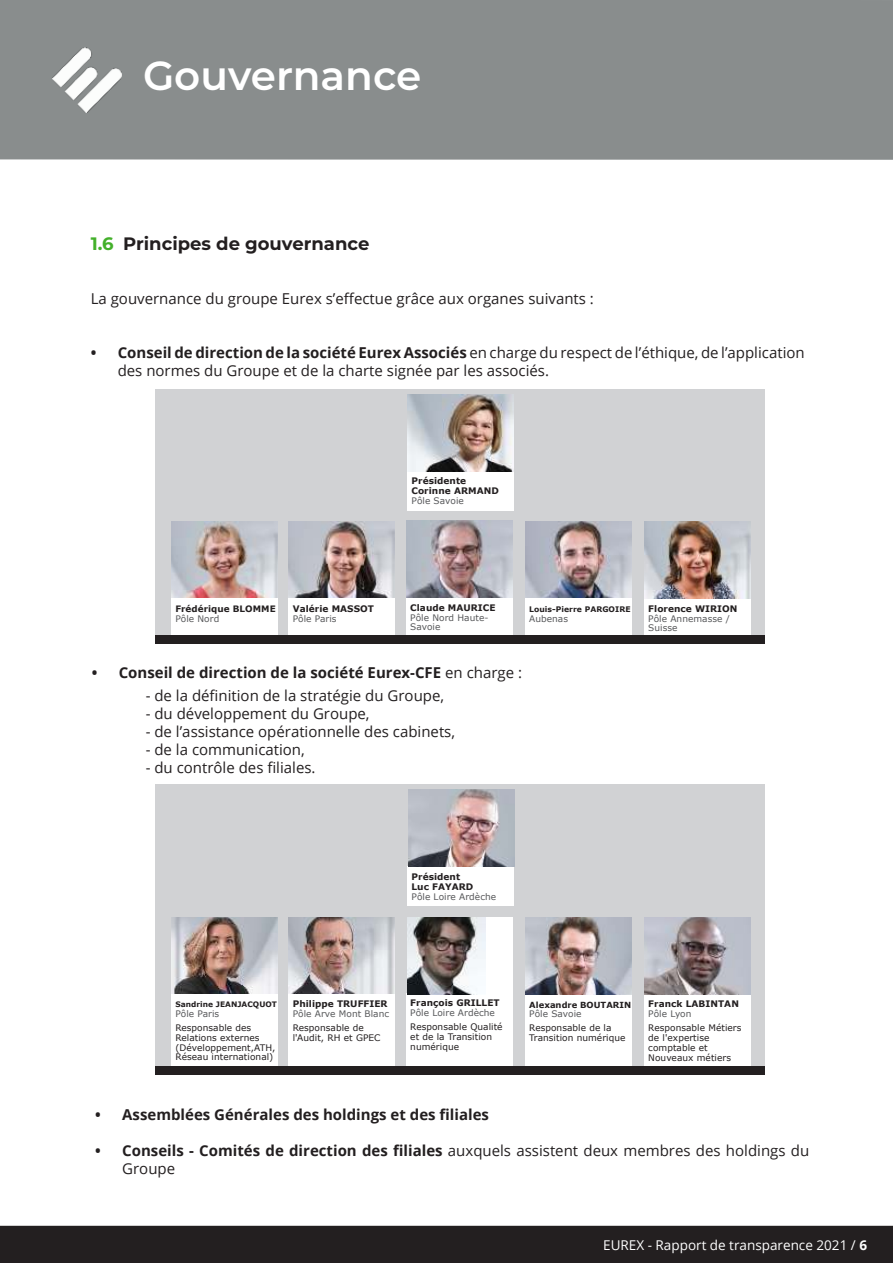
<style>
.page{position:relative;width:893px;height:1263px;background:#fff}
.page>*{position:absolute;margin:0;border:0;box-sizing:border-box;transform-origin:0 0}
.t1{font:600 40.5px "Montserrat";color:#fff}
.t2{font:700 18px "Montserrat";color:#231f20}
.t3{font:15px/18px "Open Sans";color:#231f20}
.t4{font:700 15px "Open Sans";color:#231f20}
.t5{font:13.5px "Open Sans";color:#fff}
.t6{font:9px/9.8px "Verdana";letter-spacing:.005em;color:#231f20}
.t7{font:9px/9.8px "Verdana";letter-spacing:.005em;color:#57585a}
.t8{font:700 9px/9.8px "Verdana";letter-spacing:.005em;color:#231f20}
.t9{font:700 8.85px "Verdana";letter-spacing:.005em;color:#231f20}
.t10{font:700 8.4px "Verdana";letter-spacing:.005em;color:#231f20}
.t11{font:700 7.65px "Verdana";letter-spacing:.005em;color:#231f20}
.t12{font:700 7.5px "Verdana";letter-spacing:.005em;color:#231f20}
.s1{color:#43b02a}
.s2{font-weight:700}
.s3{font-weight:400}
</style>
<div class="page">
<div style="left:0;top:1226px;width:893px;height:37px;background:#231f20"></div>
<div style="left:0;top:0;width:893px;height:160px;background:#898d8d"></div>
<img style="left:52px;top:47px;width:70px;height:65px">
<div style="left:155px;top:389px;width:610px;height:254px;background:#d1d2d4"></div>
<div style="left:407px;top:471px;width:107px;height:39px;background:#fff"></div>
<img style="left:288px;top:522px;width:107px;height:76px">
<img style="left:407px;top:395px;width:107px;height:76px">
<img style="left:171px;top:522px;width:106px;height:77px">
<div style="left:171px;top:599px;width:106px;height:39px;background:#fff"></div>
<div style="left:288px;top:598px;width:107px;height:40px;background:#fff"></div>
<div style="left:406px;top:597px;width:106px;height:40px;background:#fff"></div>
<img style="left:406px;top:521px;width:106px;height:76px">
<div style="left:525px;top:599px;width:106px;height:39px;background:#fff"></div>
<img style="left:525px;top:522px;width:106px;height:75px">
<div style="left:644px;top:598px;width:106px;height:40px;background:#fff"></div>
<img style="left:644px;top:522px;width:106px;height:77px">
<div style="left:155px;top:636px;width:610px;height:8px;background:#231f20"></div>
<div style="left:155px;top:784px;width:610px;height:283px;background:#d1d2d4"></div>
<div style="left:407px;top:867px;width:107px;height:39px;background:#fff"></div>
<img style="left:288px;top:917px;width:107px;height:77px">
<img style="left:171px;top:917px;width:106px;height:77px">
<div style="left:171px;top:994px;width:106px;height:74px;background:#fff"></div>
<div style="left:288px;top:994px;width:107px;height:74px;background:#fff"></div>
<div style="left:406px;top:993px;width:106px;height:75px;background:#fff"></div>
<div style="left:407px;top:917px;width:105px;height:77px;background:#fff"></div>
<img style="left:407px;top:917px;width:78px;height:77px">
<div style="left:525px;top:994px;width:106px;height:74px;background:#fff"></div>
<img style="left:525px;top:917px;width:106px;height:77px">
<div style="left:644px;top:994px;width:106px;height:74px;background:#fff"></div>
<img style="left:644px;top:917px;width:106px;height:77px">
<div style="left:155px;top:1066px;width:610px;height:8px;background:#231f20"></div>
<img style="left:408px;top:789px;width:107px;height:78px">
<h1 class="t1" style="left:143px;top:59px;width:280px">Gouvernance</h1>
<p class="t2" style="left:91px;top:236px;width:280px"><span class="s1">1.6</span> Principes de gouvernance</p>
<p class="t3" style="left:91px;top:289px;width:505px">La gouvernance du groupe Eurex s’effectue grâce aux organes suivants :</p>
<p class="t3" style="left:118px;top:345px;width:688px;text-indent:-27px"><span class="s2">• Conseil de direction de la société Eurex Associés</span> en charge du respect de l’éthique, de l’application des normes du Groupe et de la charte signée par les associés.</p>
<p class="t8" style="left:412px;top:477px;width:89px">Présidente<br>Corinne ARMAND</p>
<p class="t7" style="left:412px;top:496px;width:54px">Pôle Savoie</p>
<p class="t9" style="left:175px;top:604px;width:102px">Frédérique BLOMME</p>
<p class="t7" style="left:175px;top:614px;width:45px">Pôle Nord</p>
<p class="t8" style="left:293px;top:604px;width:83px">Valérie MASSOT</p>
<p class="t7" style="left:293px;top:614px;width:45px">Pôle Paris</p>
<p class="t8" style="left:410px;top:603px;width:87px">Claude MAURICE</p>
<p class="t7" style="left:410px;top:613px;width:80px">Pôle Nord Haute-<br>Savoie</p>
<p class="t11" style="left:529px;top:606px;width:103px">Louis-Pierre PARGOIRE</p>
<p class="t7" style="left:529px;top:614px;width:40px">Aubenas</p>
<p class="t8" style="left:648px;top:604px;width:91px">Florence WIRION</p>
<p class="t7" style="left:648px;top:614px;width:83px">Pôle Annemasse /<br>Suisse</p>
<p class="t4" style="left:92px;top:667px;width:432px">• Conseil de direction de la société Eurex-CFE <span class="s3">en charge :</span></p>
<p class="t3" style="left:146px;top:686px;width:300px">- de la définition de la stratégie du Groupe,</p>
<p class="t3" style="left:146px;top:706px;width:225px">- du développement du Groupe,</p>
<p class="t3" style="left:146px;top:724px;width:311px">- de l’assistance opérationnelle des cabinets,</p>
<p class="t3" style="left:146px;top:742px;width:161px">- de la communication,</p>
<p class="t3" style="left:146px;top:758px;width:171px">- du contrôle des filiales.</p>
<p class="t8" style="left:412px;top:872px;width:63px">Président<br>Luc FAYARD</p>
<p class="t7" style="left:412px;top:892px;width:86px">Pôle Loire Ardèche</p>
<p class="t12" style="left:175px;top:1001px;width:103px">Sandrine JEANJACQUOT</p>
<p class="t7" style="left:175px;top:1009px;width:45px">Pôle Paris</p>
<p class="t6" style="left:175px;top:1023px;width:102px">Responsable des<br>Relations externes (Développement,ATH,<br>Réseau international)</p>
<p class="t8" style="left:293px;top:1000px;width:96px">Philippe TRUFFIER</p>
<p class="t7" style="left:293px;top:1009px;width:98px">Pôle Arve Mont Blanc</p>
<p class="t6" style="left:293px;top:1023px;width:89px">Responsable de l'Audit, RH et GPEC</p>
<p class="t8" style="left:410px;top:999px;width:91px">François GRILLET</p>
<p class="t7" style="left:410px;top:1008px;width:86px">Pôle Loire Ardèche</p>
<p class="t6" style="left:410px;top:1022px;width:94px">Responsable Qualité et de la Transition numérique</p>
<p class="t10" style="left:529px;top:1001px;width:104px">Alexandre BOUTARIN</p>
<p class="t7" style="left:529px;top:1010px;width:54px">Pôle Savoie</p>
<p class="t6" style="left:529px;top:1024px;width:98px">Responsable de la<br>Transition numérique</p>
<p class="t8" style="left:648px;top:1000px;width:92px">Franck LABINTAN</p>
<p class="t7" style="left:648px;top:1009px;width:45px">Pôle Lyon</p>
<p class="t6" style="left:648px;top:1023px;width:95px">Responsable Métiers de l'expertise comptable et<br>Nouveaux métiers</p>
<p class="t4" style="left:95px;top:1108px;width:395px">• Assemblées Générales des holdings et des filiales</p>
<p class="t3" style="left:122px;top:1143px;width:688px;text-indent:-27px"><span class="s2">• Conseils - Comités de direction des filiales</span> auxquels assistent deux membres des holdings du<br>Groupe</p>
<p class="t5" style="left:603px;top:1240px;width:265px">EUREX - Rapport de transparence 2021 / <span class="s2">6</span></p>
</div>
